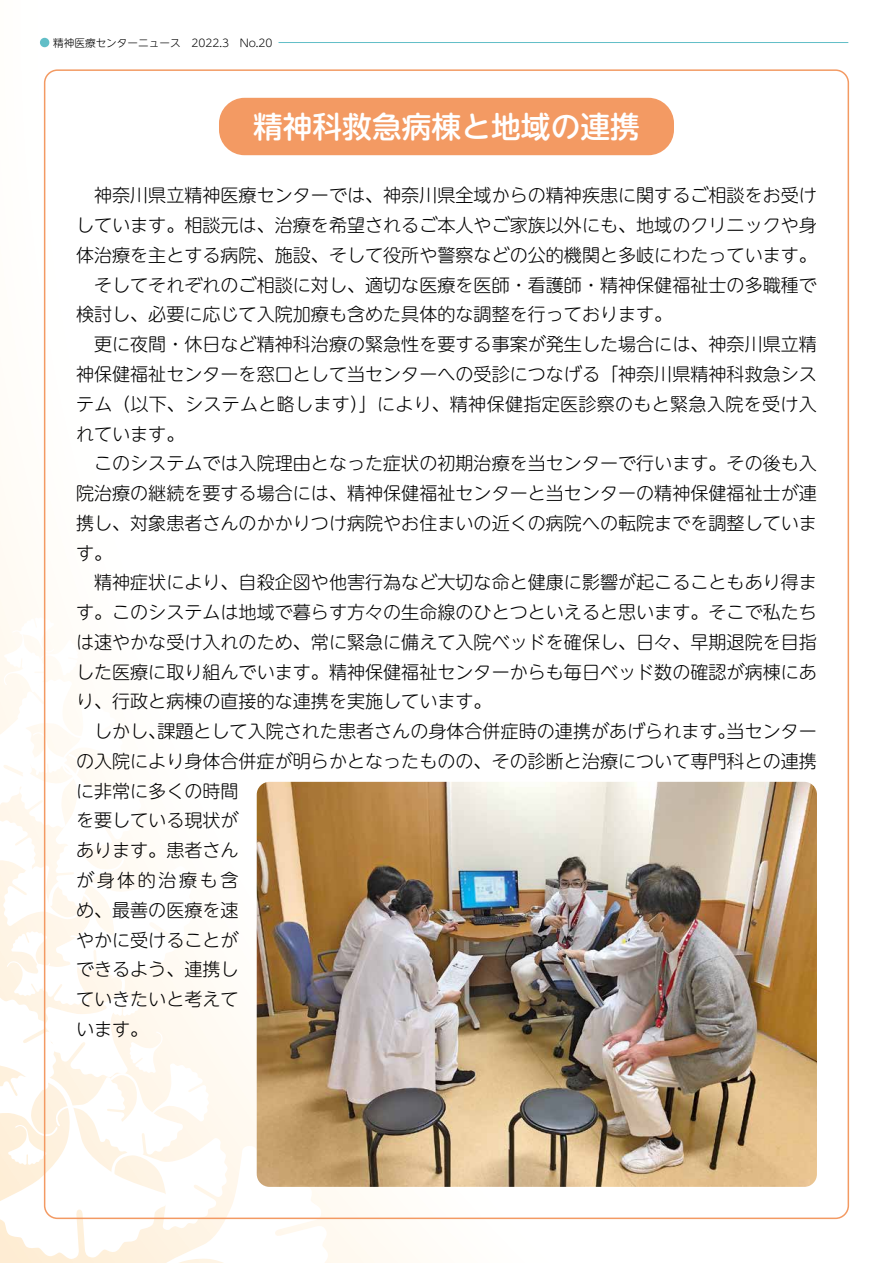
<style>
.page{position:relative;width:893px;height:1263px;background:#fff}
.page>*{position:absolute;margin:0;border:0;box-sizing:border-box;transform-origin:0 0}
.t1{font:500 29.7px "UD Shin M Go Pro";color:#fff}
.t2{font:300 18px/29.7px "UD Shin M Go Pro";color:#000}
.t3{font:300 10.65px "UD Shin M Go Pro";color:#000}
</style>
<div class="page">
<hr style="left:279px;top:42px;width:569px;height:1px;background:#61bec7">
<div style="left:40px;top:38px;width:9px;height:9px;background:#61bec7;border-radius:50%"></div>
<div style="left:219px;top:98px;width:455px;height:57px;background:#f39a63;border-radius:26px"></div>
<img style="left:329px;top:782px;width:488px;height:405px">
<svg style="left:0;top:617px;width:329px;height:646px"></svg>
<p class="t3" style="left:53px;top:34px;width:221px">精神医療センターニュース　2022.3　No.20</p>
<h1 class="t1" style="left:253px;top:102px;width:388px">精神科救急病棟と地域の連携</h1>
<p class="t2" style="left:76px;top:180px;width:742px">　神奈川県立精神医療センターでは、神奈川県全域からの精神疾患に関するご相談をお受けしています。相談元は、治療を希望されるご本人やご家族以外にも、地域のクリニックや身体治療を主とする病院、施設、そして役所や警察などの公的機関と多岐にわたっています。　そしてそれぞれのご相談に対し、適切な医療を医師・看護師・精神保健福祉士の多職種で検討し、必要に応じて入院加療も含めた具体的な調整を行っております。<br>　更に夜間・休日など精神科治療の緊急性を要する事案が発生した場合には、神奈川県立精神保健福祉センターを窓口として当センターへの受診につなげる「神奈川県精神科救急システム（以下、システムと略します）」により、精神保健指定医診察のもと緊急入院を受け入れています。<br>　このシステムでは入院理由となった症状の初期治療を当センターで行います。その後も入院治療の継続を要する場合には、精神保健福祉センターと当センターの精神保健福祉士が連携し、対象患者さんのかかりつけ病院やお住まいの近くの病院への転院までを調整しています。<br>　精神症状により、自殺企図や他害行為など大切な命と健康に影響が起こることもあり得ます。このシステムは地域で暮らす方々の生命線のひとつといえると思います。そこで私たちは速やかな受け入れのため、常に緊急に備えて入院ベッドを確保し、日々、早期退院を目指した医療に取り組んでいます。精神保健福祉センターからも毎日ベッド数の確認が病棟にあり、行政と病棟の直接的な連携を実施しています。<br>　しかし、課題として入院された患者さんの身体合併症時の連携があげられます。当センターの入院により身体合併症が明らかとなったものの、その診断と治療について専門科との連携に非常に多くの時間<br>を要している現状が<br>あります。患者さん<br>が身体的治療も含<br>め、最善の医療を速<br>やかに受けることが<br>できるよう、連携し<br>ていきたいと考えて<br>います。</p>
</div>
